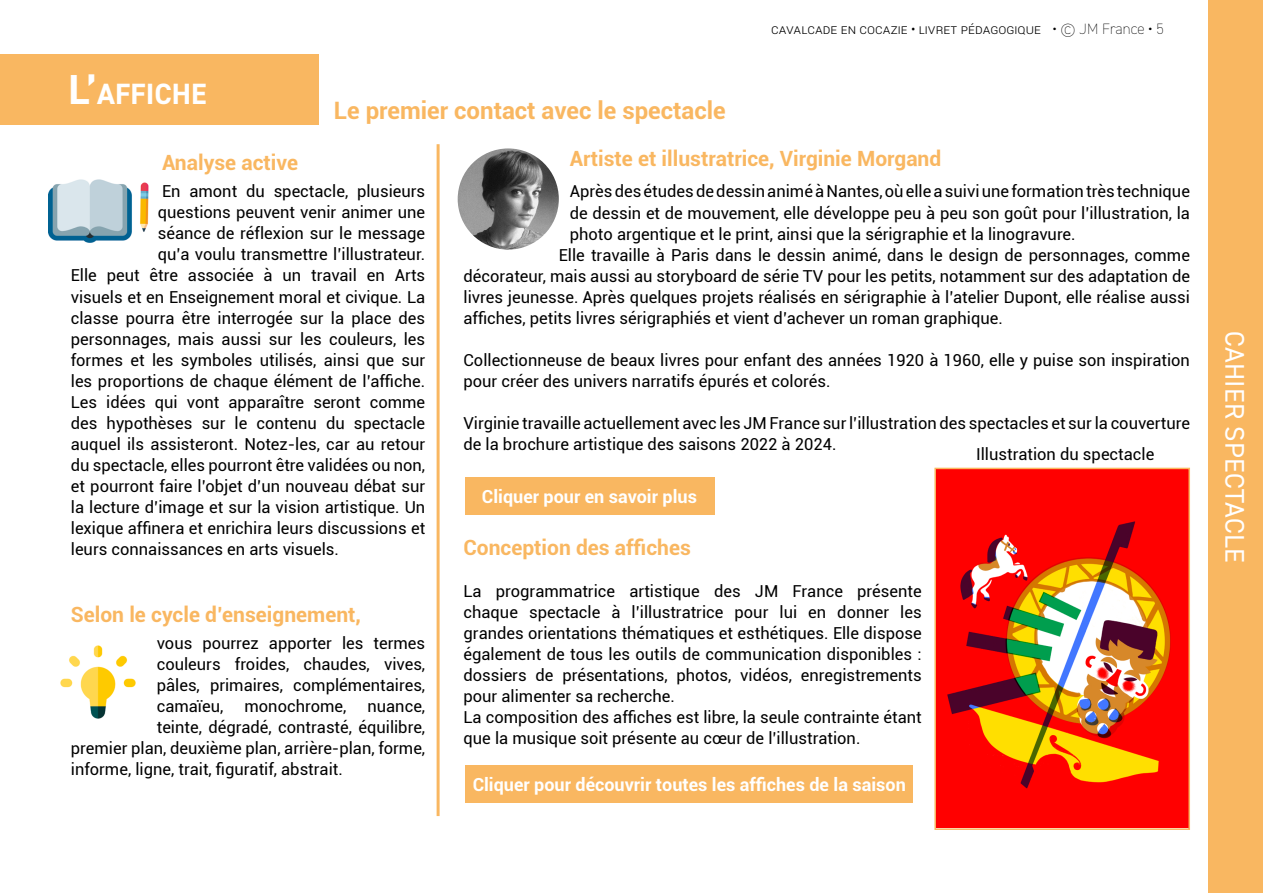
<style>
.page{position:relative;width:1263px;height:893px;background:#fff}
.page>*{position:absolute;margin:0;border:0;box-sizing:border-box;transform-origin:0 0}
.t1{font:700 29.4px "DIN2014";color:#fff}
.t2{font:27px "DIN2014";letter-spacing:.01em;color:#fff}
.t3{font:700 24px "Roboto";color:#f9b761}
.t4{font:700 21px "Roboto";color:#f9b761}
.t5{font:700 18px "Roboto";color:#fff}
.t6{font:16.5px/21px "Roboto";color:#000}
.t7{font:200 15px "DIN2014";color:#000}
.t8{font:300 13.5px "Roboto";color:#000}
.s1{font-size:42px}
.s2{font-family:"DIN2014";font-weight:400;font-size:15px}
</style>
<div class="page">
<hr style="left:437px;top:144px;width:3px;height:672px;background:#f9b761">
<img style="left:458px;top:148px;width:101px;height:102px;border-radius:51px">
<img style="left:937px;top:471px;width:250px;height:356px">
<div style="left:934px;top:468px;width:256px;height:362px;border:2px solid #f9b761"></div>
<img style="left:48px;top:180px;width:101px;height:62px">
<img style="left:60px;top:645px;width:76px;height:74px">
<div style="left:0;top:54px;width:319px;height:70px;background:#f9b761"></div>
<div style="left:465px;top:477px;width:249px;height:38px;background:#f9b761"></div>
<div style="left:466px;top:765px;width:447px;height:38px;background:#f9b761"></div>
<div style="left:1209px;top:0;width:54px;height:893px;background:#f9b761"></div>
<h1 class="t1" style="left:68px;top:74px;width:140px"><span class="s1">L’</span>AFFICHE</h1>
<h3 class="t3" style="left:334px;top:93px;width:393px">Le premier contact avec le spectacle</h3>
<p class="t7" style="left:942px;top:20px;width:223px">Livret découverte • © JM France • 5</p>
<p class="t8" style="left:867px;top:20px;width:174px">ocazie • Livret pédagogiqUE</p>
<p class="t8" style="left:771px;top:20px;width:168px">Cavalcade en c<span class="s2">Titre spect •</span></p>
<p class="t4" style="left:162px;top:148px;width:137px">Analyse active</p>
<p class="t6" style="left:162px;top:180px;width:265px">En amont du spectacle, plusieurs</p>
<p class="t6" style="left:158px;top:201px;width:269px">questions peuvent venir animer une</p>
<p class="t6" style="left:158px;top:222px;width:269px">séance de réflexion sur le message</p>
<p class="t6" style="left:158px;top:243px;width:269px">qu’a voulu transmettre l’illustrateur.</p>
<p class="t6" style="left:71px;top:264px;width:356px">Elle peut être associée à un travail en Arts</p>
<p class="t6" style="left:71px;top:285px;width:356px">visuels et en Enseignement moral et civique. La</p>
<p class="t6" style="left:71px;top:307px;width:356px">classe pourra être interrogée sur la place des</p>
<p class="t6" style="left:71px;top:328px;width:356px">personnages, mais aussi sur les couleurs, les</p>
<p class="t6" style="left:71px;top:349px;width:356px">formes et les symboles utilisés, ainsi que sur</p>
<p class="t6" style="left:71px;top:370px;width:356px">les proportions de chaque élément de l’affiche.</p>
<p class="t6" style="left:71px;top:391px;width:356px">Les idées qui vont apparaître seront comme</p>
<p class="t6" style="left:71px;top:412px;width:356px">des hypothèses sur le contenu du spectacle</p>
<p class="t6" style="left:71px;top:433px;width:356px">auquel ils assisteront. Notez-les, car au retour</p>
<p class="t6" style="left:71px;top:454px;width:356px">du spectacle, elles pourront être validées ou non,</p>
<p class="t6" style="left:71px;top:475px;width:356px">et pourront faire l’objet d’un nouveau débat sur</p>
<p class="t6" style="left:71px;top:496px;width:356px">la lecture d’image et sur la vision artistique. Un</p>
<p class="t6" style="left:71px;top:517px;width:356px">lexique affinera et enrichira leurs discussions et</p>
<p class="t6" style="left:71px;top:538px;width:270px">leurs connaissances en arts visuels.</p>
<p class="t4" style="left:71px;top:599px;width:291px">Selon le cycle d’enseignement,</p>
<p class="t6" style="left:157px;top:632px;width:270px;text-align:justify">vous pourrez apporter les termes couleurs froides, chaudes, vives, pâles, primaires, complémentaires, camaïeu,</p>
<p class="t6" style="left:244px;top:695px;width:103px">monochrome,</p>
<p class="t6" style="left:367px;top:695px;width:59px">nuance,</p>
<p class="t6" style="left:157px;top:716px;width:270px">teinte, dégradé, contrasté, équilibre,</p>
<p class="t6" style="left:71px;top:737px;width:356px">premier plan, deuxième plan, arrière-plan, forme,</p>
<p class="t6" style="left:71px;top:758px;width:273px">informe, ligne, trait, figuratif, abstrait.</p>
<p class="t4" style="left:570px;top:144px;width:373px">Artiste et illustratrice, Virginie Morgand</p>
<p class="t6" style="left:570px;top:181px;width:622px">Après des études de dessin animé à Nantes, où elle a suivi une formation très technique</p>
<p class="t6" style="left:570px;top:202px;width:622px">de dessin et de mouvement, elle développe peu à peu son goût pour l’illustration, la</p>
<p class="t6" style="left:570px;top:223px;width:507px">photo argentique et le print, ainsi que la sérigraphie et la linogravure.</p>
<p class="t6" style="left:559px;top:244px;width:633px">Elle travaille à Paris dans le dessin animé, dans le design de personnages, comme</p>
<p class="t6" style="left:463px;top:265px;width:728px">décorateur, mais aussi au storyboard de série TV pour les petits, notamment sur des adaptation de</p>
<p class="t6" style="left:463px;top:286px;width:728px">livres jeunesse. Après quelques projets réalisés en sérigraphie à l’atelier Dupont, elle réalise aussi</p>
<p class="t6" style="left:463px;top:307px;width:541px">affiches, petits livres sérigraphiés et vient d’achever un roman graphique.</p>
<p class="t6" style="left:463px;top:349px;width:728px">Collectionneuse de beaux livres pour enfant des années 1920 à 1960, elle y puise son inspiration pour créer des univers narratifs épurés et colorés.</p>
<p class="t6" style="left:463px;top:412px;width:728px">Virginie travaille actuellement avec les JM France sur l’illustration des spectacles et sur la couverture de la brochure artistique des saisons 2022 à 2024.</p>
<p class="t6" style="left:976px;top:443px;width:180px">Illustration du spectacle</p>
<p class="t5" style="left:482px;top:484px;width:217px">Cliquer pour en savoir plus</p>
<p class="t4" style="left:463px;top:532px;width:229px">Conception des affiches</p>
<p class="t6" style="left:463px;top:580px;width:460px">La programmatrice artistique des JM France présente chaque spectacle à l’illustratrice pour lui en donner les grandes orientations thématiques et esthétiques. Elle dispose également de tous les outils de communication disponibles : dossiers de présentations, photos, vidéos, enregistrements pour alimenter sa recherche.<br>La composition des affiches est libre, la seule contrainte étant que la musique soit présente au cœur de l’illustration.</p>
<p class="t5" style="left:473px;top:772px;width:435px">Cliquer pour découvrir toutes les affiches de la saison</p>
<h2 class="t2" style="left:1251px;top:331px;width:233px;rotate:90deg">CAHIER SPECTACLE</h2>
</div>
